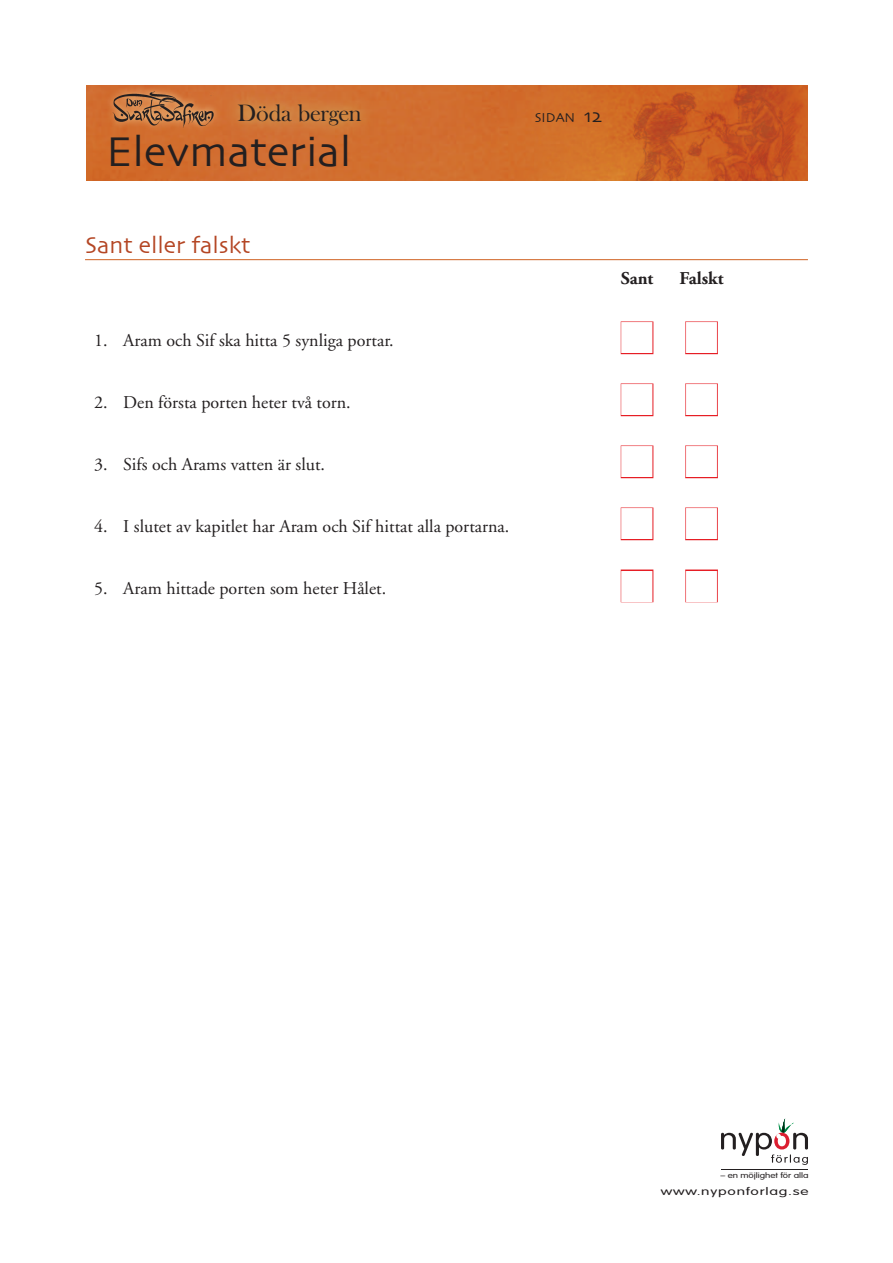
<style>
.page{position:relative;width:893px;height:1263px;background:#fff}
.page>*{position:absolute;margin:0;border:0;box-sizing:border-box;transform-origin:0 0}
.t1{font:43.5px "Skia";color:#231f20}
.t2{font:24.45px "Baskerville Old Fac D";letter-spacing:-.01em;color:#231f20}
.t3{font:24px "Skia";color:#b44624}
.t4{font:18px "Adobe Garamond";color:#231f20}
.t5{font:700 18px "Adobe Garamond";color:#231f20}
.t6{font:13.5px "Skia";color:#231f20}
.t7{font:300 10.5px "VAG Rounded";letter-spacing:.05em;color:#231f20;scale:1.48 1}
.t8{font:300 7.65px "VAG Rounded";letter-spacing:-.005em;color:#231f20;scale:1.28 1}
.s1{font-size:19.5px}
</style>
<div class="page">
<div style="left:86px;top:85px;width:420px;height:95px;background:#d26e2f"></div>
<img style="left:506px;top:85px;width:302px;height:95px">
<svg style="left:721px;top:1118px;width:87px;height:47px"></svg>
<hr style="left:721px;top:1170px;width:87px;height:1px;background:#231f20">
<svg style="left:226px;top:91px;width:148px;height:47px;background:#d07738"></svg>
<svg style="left:106px;top:85px;width:115px;height:48px;background:#d16e31"></svg>
<img style="left:107px;top:92px;width:109px;height:35px">
<hr style="left:85px;top:259px;width:723px;height:1px;background:#cf6123">
<div style="left:621px;top:321px;width:32px;height:33px;border:2px solid #e61e25"></div>
<div style="left:685px;top:321px;width:33px;height:33px;border:2px solid #e61e25"></div>
<div style="left:621px;top:383px;width:32px;height:33px;border:2px solid #e61e25"></div>
<div style="left:685px;top:383px;width:33px;height:33px;border:2px solid #e61e25"></div>
<div style="left:621px;top:445px;width:32px;height:33px;border:2px solid #e61e25"></div>
<div style="left:685px;top:445px;width:33px;height:33px;border:2px solid #e61e25"></div>
<div style="left:621px;top:507px;width:32px;height:33px;border:2px solid #e61e25"></div>
<div style="left:685px;top:507px;width:33px;height:33px;border:2px solid #e61e25"></div>
<div style="left:621px;top:569px;width:32px;height:33px;border:2px solid #e61e25"></div>
<div style="left:685px;top:569px;width:33px;height:33px;border:2px solid #e61e25"></div>
<svg style="left:621px;top:322px;width:96px;height:31px"></svg>
<svg style="left:621px;top:384px;width:96px;height:31px"></svg>
<svg style="left:621px;top:446px;width:96px;height:31px"></svg>
<svg style="left:621px;top:508px;width:96px;height:31px"></svg>
<svg style="left:621px;top:570px;width:96px;height:31px"></svg>
<h2 class="t2" style="left:237px;top:99px;width:126px">Döda bergen</h2>
<h1 class="t1" style="left:106px;top:126px;width:247px">Elevmaterial</h1>
<p class="t6" style="left:535px;top:109px;width:68px">sidan <span class="s1">12</span></p>
<h3 class="t3" style="left:85px;top:231px;width:167px">Sant eller falskt</h3>
<p class="t4" style="left:94px;top:331px;width:301px">1. Aram och Sif ska hitta 5 synliga portar.</p>
<p class="t4" style="left:94px;top:393px;width:258px">2. Den första porten heter två torn.</p>
<p class="t4" style="left:94px;top:455px;width:232px">3. Sifs och Arams vatten är slut.</p>
<p class="t4" style="left:94px;top:517px;width:417px">4. I slutet av kapitlet har Aram och Sif hittat alla portarna.</p>
<p class="t4" style="left:94px;top:579px;width:294px">5. Aram hittade porten som heter Hålet.</p>
<p class="t5" style="left:621px;top:268px;width:34px">Sant</p>
<p class="t5" style="left:679px;top:268px;width:46px">Falskt</p>
<p class="t8" style="left:720px;top:1170px;width:70px">– en möjlighet för alla</p>
<p class="t7" style="left:661px;top:1185px;width:101px">www.nyponforlag.se</p>
</div>
